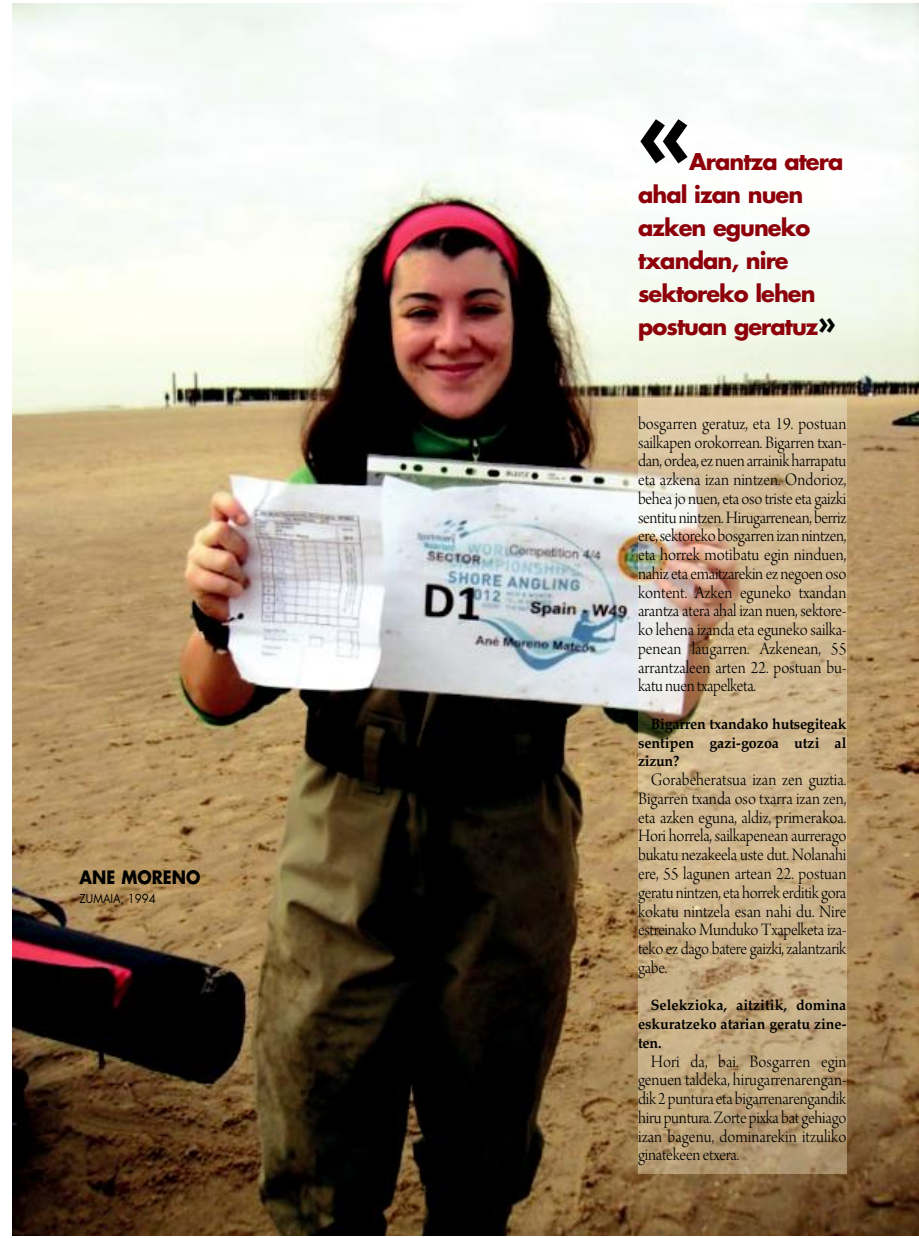
<style>
.page{position:relative;width:919px;height:1238px;background:#fff}
.page>*{position:absolute;margin:0;border:0;box-sizing:border-box;transform-origin:0 0}
.t1{font:700 90px "Futura";color:#000}
.t2{font:700 22.5px/33px "Futura";letter-spacing:-.04em;color:#8d0009}
.t3{font:18.45px/18.8px "Arno Pro Light Display";letter-spacing:-.015em;color:#000;text-align:justify;scale:.95 1}
.t4{font:700 18px "Futura";color:#000;scale:.9 1}
.t5{font:700 15px/18.8px "Palatino";letter-spacing:-.005em;color:#000;text-align:justify;scale:.95 1}
.t6{font:12px "Futura";color:#000;scale:.9 1}
.s1{font-size:30px;color:#000}
</style>
<div class="page">
<img style="left:13px;top:3px;width:905px;height:1232px">
<img style="left:638px;top:399px;width:208px;height:774px">
<p class="t4" style="left:80px;top:869px;width:136px">ANE MORENO</p>
<p class="t6" style="left:80px;top:892px;width:86px">ZUMAIA, 1994</p>
<h1 class="t1" style="left:638px;top:95px;width:56px">«</h1>
<p class="t2" style="left:638px;top:147px;width:207px;text-indent:51px">Arantza atera ahal izan nuen azken eguneko txandan, nire sektoreko lehen postuan geratuz<span class="s1">»</span></p>
<p class="t3" style="left:638px;top:415px;width:221px">bosgarren geratuz, eta 19. postuan sailkapen orokorrean. Bigarren txan&shy;dan,ordea,eznuenarrainikharrapatu eta azkena izan nintzen. Ondorioz, beheajonuen,etaosotristeetagaizki sentitunintzen.Hirugarrenean,berriz ere,sektorekobosgarrenizannintzen, eta horrek motibatu egin ninduen, nahiz eta emaitzarekin ez negoen oso kontent. Azken eguneko txandan arantza atera ahal izan nuen, sektore&shy;ko lehena izanda eta eguneko sailka&shy;penean laugarren. Azkenean, 55 arrantzaleen arten 22. postuan bu&shy;katunuentxapelketa.</p>
<p class="t5" style="left:638px;top:714px;width:221px;text-indent:13px">Bigarren txandako hutsegiteak sentipen gazi-gozoa utzi al zizun?</p>
<p class="t3" style="left:638px;top:772px;width:221px;text-indent:13px">Gorabeheratsua izan zen guztia.<br>Bigarren txanda oso txarra izan zen, eta azken eguna, aldiz, primerakoa.<br>Hori horrela, sailkapenean aurrerago bukatu nezakeela uste dut. Nolanahi ere, 55 lagunen artean 22. postuan geratunintzen,etahorrekerditikgora kokatu nintzela esan nahi du. Nire estreinako Munduko Txapelketa iza&shy;teko ez dago batere gaizki, zalantzarik gabe.</p>
<p class="t5" style="left:638px;top:995px;width:221px;text-indent:13px">Selekzioka, aitzitik, domina eskuratzeko atarian geratu zine&shy;ten.</p>
<p class="t3" style="left:638px;top:1053px;width:221px;text-indent:13px">Hori da, bai. Bosgarren egin genuen taldeka, hirugarrenarengan&shy;dik2punturaetabigarrenarengandik hirupuntura.Zortepixkabatgehiago izan bagenu, dominarekin itzuliko ginatekeenetxera.</p>
</div>
